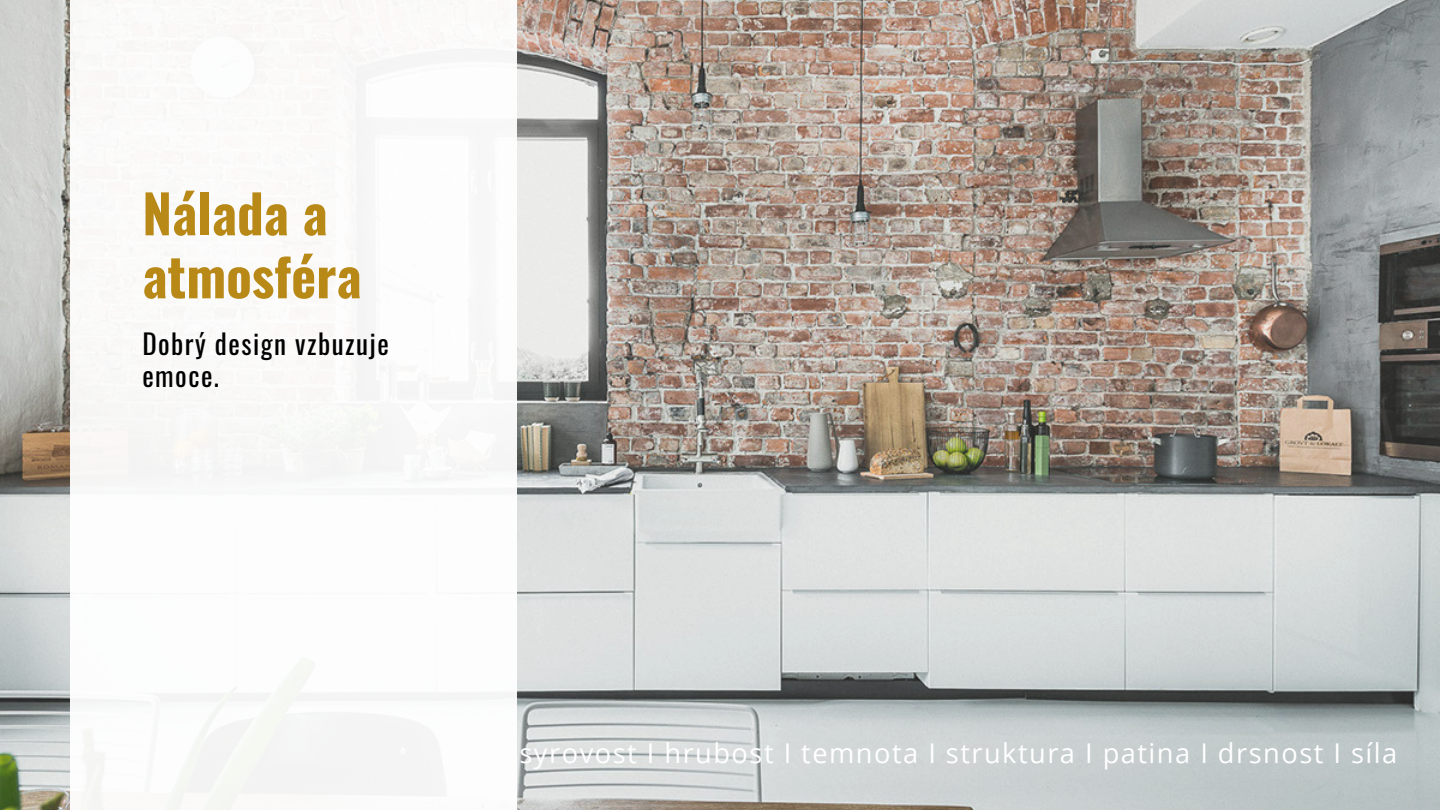
<style>
.page{position:relative;width:1440px;height:810px;background:#fff}
.page>*{position:absolute;margin:0;border:0;box-sizing:border-box;transform-origin:0 0}
.t1{font:700 53px/63px "Oswald";color:#b88917}
.t2{font:27.2px "Open Sans";letter-spacing:.055em;color:#fff}
.t3{font:27.2px/32.2px "Oswald";letter-spacing:.055em;color:#010101}
</style>
<div class="page">
<img style="left:0;top:0;width:1440px;height:810px">
<div style="left:71px;top:0;width:446px;height:810px;background:#fff"></div>
<p class="t1" style="left:142px;top:180px;width:221px">Nálada a atmosféra</p>
<p class="t3" style="left:142px;top:326px;width:248px">Dobrý design vzbuzuje emoce.</p>
<p class="t2" style="left:520px;top:734px;width:879px">syrovost I hrubost I temnota I struktura I patina I drsnost I síla</p>
</div>
